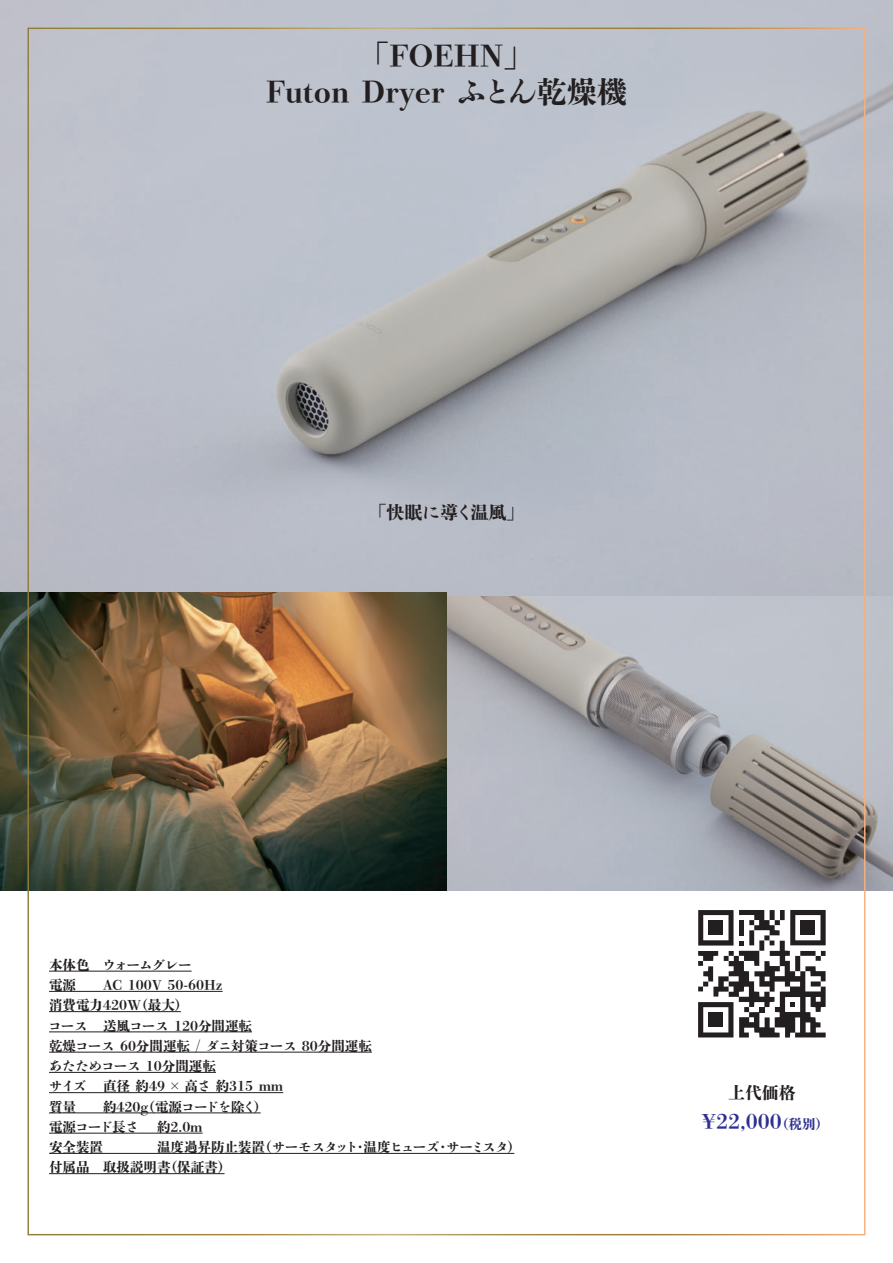
<style>
.page{position:relative;width:893px;height:1263px;background:#fff}
.page>*{position:absolute;margin:0;border:0;box-sizing:border-box;transform-origin:0 0}
.t1{font:800 30.15px/36.2px "DNP Shuei Shogo Min Std";color:#231f20;text-align:center}
.t2{font:800 20.25px "DNP Shuei Shogo Min Std";color:#2e3092}
.t3{font:800 18px "DNP Shuei Shogo Min Std";letter-spacing:-.01em;color:#231f20}
.t4{font:800 16.8px "DNP Shuei Shogo Min Std";color:#231f20}
.t5{font:800 13.5px/20.2px "DNP Shuei Shogo Min Std";color:#231f20}
.t6{font:800 13.5px/20.2px "DNP Shuei Shogo Min Std";letter-spacing:-.055em;color:#231f20}
.t7{font:800 13.5px/20.2px "DNP Shuei Shogo Min Std";letter-spacing:-.03em;color:#231f20}
.s1{font-size:13.5px}
</style>
<div class="page">
<img style="left:0;top:596px;width:893px;height:294px">
<img style="left:0;top:0;width:893px;height:596px">
<hr style="left:49px;top:971px;width:143px;height:1px;background:#231f20">
<hr style="left:49px;top:991px;width:174px;height:1px;background:#231f20">
<hr style="left:49px;top:1011px;width:132px;height:1px;background:#231f20">
<hr style="left:49px;top:1031px;width:203px;height:1px;background:#231f20">
<hr style="left:49px;top:1052px;width:323px;height:1px;background:#231f20">
<hr style="left:49px;top:1072px;width:167px;height:1px;background:#231f20">
<hr style="left:49px;top:1092px;width:234px;height:1px;background:#231f20">
<hr style="left:49px;top:1112px;width:212px;height:1px;background:#231f20">
<hr style="left:49px;top:1133px;width:154px;height:1px;background:#231f20">
<hr style="left:49px;top:1153px;width:465px;height:1px;background:#231f20">
<hr style="left:49px;top:1173px;width:176px;height:1px;background:#231f20">
<svg style="left:698px;top:910px;width:128px;height:127px"></svg>
<div style="left:800px;top:920px;width:15px;height:15px;background:#231f20"></div>
<div style="left:708px;top:1012px;width:15px;height:15px;background:#231f20"></div>
<div style="left:708px;top:920px;width:15px;height:15px;background:#231f20"></div>
<h1 class="t1" style="left:266px;top:37px;width:363px">「FOEHN」<br>Futon Dryer ふとん乾燥機</h1>
<h3 class="t3" style="left:368px;top:500px;width:158px">「快眠に導く温風」</h3>
<p class="t7" style="left:49px;top:954px;width:144px">本体色 ウォームグレー電源</p>
<p class="t5" style="left:48px;top:974px;width:325px;text-indent:55px">AC 100V 50-60Hz<br>消費電力 420W（最大)<br>コース 送風コース 120分間運転<br>乾燥コース 60分間運転 / ダニ対策コース 80分間運転あたためコース 10分間運転<br>サイズ 直径 約49 × 高さ 約315 mm<br>質量</p>
<p class="t6" style="left:49px;top:1096px;width:220px;text-indent:54px">約420g（電源コードを除く）電源コード長さ</p>
<p class="t5" style="left:157px;top:1116px;width:47px">約2.0m</p>
<p class="t5" style="left:49px;top:1136px;width:474px;text-indent:108px">温度過昇防止装置（サーモスタット・温度ヒューズ・サーミスタ）付属品 取扱説明書（保証書）</p>
<p class="t5" style="left:49px;top:1136px;width:55px">安全装置</p>
<p class="t4" style="left:728px;top:1081px;width:69px">上代価格</p>
<h2 class="t2" style="left:701px;top:1107px;width:129px">¥22,000<span class="s1">（税別）</span></h2>
</div>
